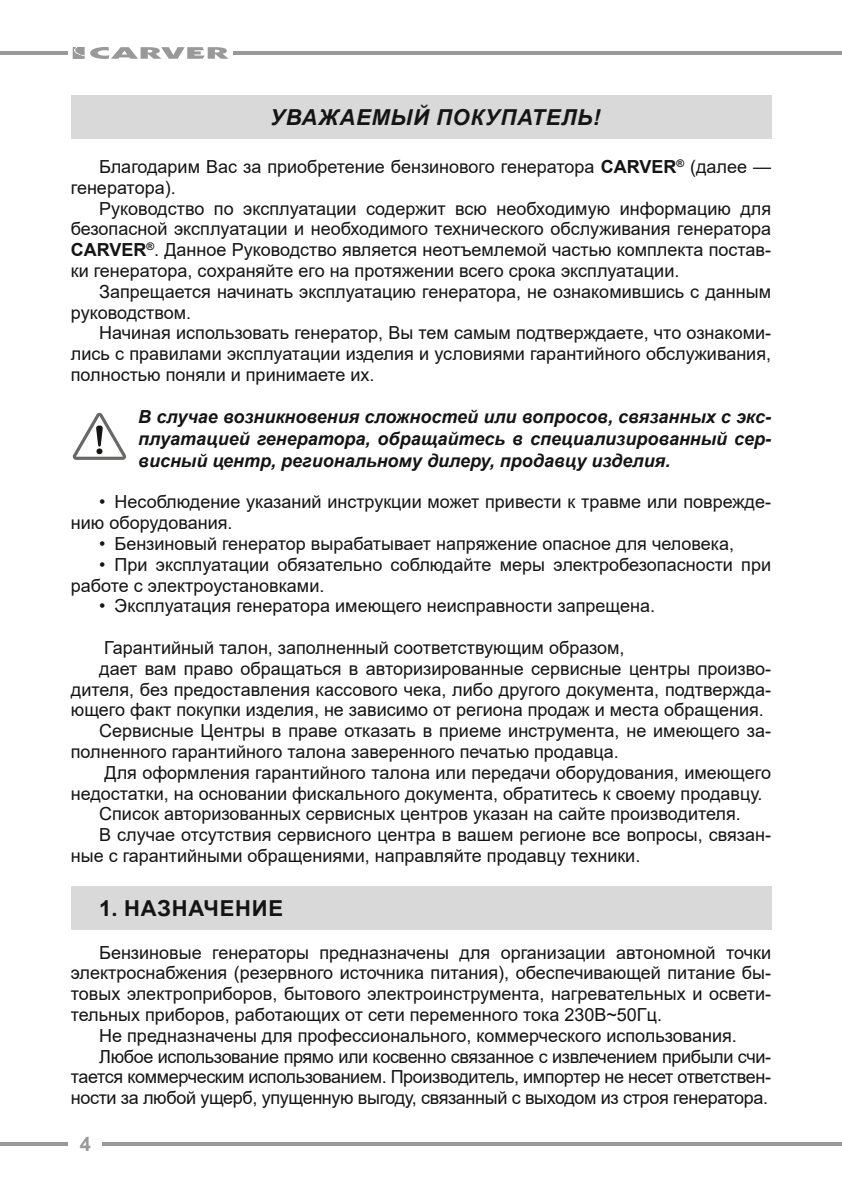
<style>
.page{position:relative;width:842px;height:1191px;background:#fff}
.page>*{position:absolute;margin:0;border:0;box-sizing:border-box;transform-origin:0 0}
.t1{font:italic 700 22px "Arial";letter-spacing:.035em;color:#131413}
.t2{font:700 22px "Arial";letter-spacing:.035em;color:#131413}
.t3{font:700 20px "Arial";color:#999}
.t4{font:18px/20.8px "Arial";color:#131413}
.t5{font:18px "Arial";letter-spacing:-.02em;color:#131413}
.t6{font:italic 700 18px/21.6px "Arial";color:#131413;text-align:justify}
.s1{font-weight:700}
</style>
<div class="page">
<hr style="left:234px;top:51px;width:608px;height:4px;background:#999">
<hr style="left:102px;top:1142px;width:740px;height:3px;background:#999">
<hr style="left:0;top:51px;width:68px;height:4px;background:#999">
<svg style="left:0;top:1142px;width:68px;height:3px"></svg>
<svg style="left:73px;top:47px;width:156px;height:12px"></svg>
<div style="left:71px;top:95px;width:700px;height:43px;background:#d9d9d9"></div>
<div style="left:71px;top:886px;width:700px;height:43px;background:#d9d9d9"></div>
<svg style="left:73px;top:413px;width:53px;height:47px"></svg>
<p class="t1" style="left:270px;top:102px;width:332px">УВАЖАЕМЫЙ ПОКУПАТЕЛЬ!</p>
<p class="t4" style="left:71px;top:156px;width:702px;text-indent:28px">Благодарим Вас за приобретение бензинового генератора <span class="s1">CARVER</span><sup>®</sup> (далее — генератора).</p>
<p class="t4" style="left:71px;top:198px;width:702px;text-align:justify;text-indent:28px">Руководство по эксплуатации содержит всю необходимую информацию для безопасной эксплуатации и необходимого технического обслуживания генератора <span class="s1">CARVER</span><sup>®</sup>. Данное Руководство является неотъемлемой частью комплекта постав&shy;ки генератора, сохраняйте его на протяжении всего срока эксплуатации.</p>
<p class="t4" style="left:71px;top:281px;width:702px;text-indent:28px">Запрещается начинать эксплуатацию генератора, не ознакомившись с данным руководством.</p>
<p class="t4" style="left:71px;top:322px;width:702px;text-align:justify;text-indent:28px">Начиная использовать генератор, Вы тем самым подтверждаете, что ознакоми&shy;лись с правилами эксплуатации изделия и условиями гарантийного обслуживания, полностью поняли и принимаете их.</p>
<p class="t6" style="left:138px;top:407px;width:634px">В случае возникновения сложностей или вопросов, связанных с экс&shy;плуатацией генератора, обращайтесь в специализированный сер&shy;висный центр, региональному дилеру, продавцу изделия.</p>
<p class="t4" style="left:71px;top:491px;width:702px;text-indent:28px">• Несоблюдение указаний инструкции может привести к травме или поврежде&shy;нию оборудования.</p>
<p class="t4" style="left:99px;top:533px;width:636px">• Бензиновый генератор вырабатывает напряжение опасное для человека,</p>
<p class="t4" style="left:71px;top:554px;width:702px;text-indent:28px">• При эксплуатации обязательно соблюдайте меры электробезопасности при работе с электроустановками.</p>
<p class="t4" style="left:99px;top:595px;width:557px">• Эксплуатация генератора имеющего неисправности запрещена.</p>
<p class="t4" style="left:104px;top:637px;width:522px">Гарантийный талон, заполненный соответствующим образом,</p>
<p class="t4" style="left:99px;top:658px;width:673px">дает вам право обращаться в авторизированные сервисные центры произво-</p>
<p class="t4" style="left:71px;top:678px;width:702px">дителя, без предоставления кассового чека, либо другого документа, подтвержда-</p>
<p class="t4" style="left:71px;top:699px;width:694px">ющего факт покупки изделия, не зависимо от региона продаж и места обращения.</p>
<p class="t4" style="left:99px;top:720px;width:673px">Сервисные Центры в праве отказать в приеме инструмента, не имеющего за-</p>
<p class="t4" style="left:71px;top:741px;width:550px">полненного гарантийного талона заверенного печатью продавца.</p>
<p class="t4" style="left:105px;top:762px;width:668px">Для оформления гарантийного талона или передачи оборудования, имеющего</p>
<p class="t4" style="left:71px;top:782px;width:693px">недостатки, на основании фискального документа, обратитесь к своему продавцу.</p>
<p class="t4" style="left:99px;top:803px;width:643px">Список авторизованных сервисных центров указан на сайте производителя.</p>
<p class="t4" style="left:99px;top:824px;width:673px">В случае отсутствия сервисного центра в вашем регионе все вопросы, связан-</p>
<p class="t4" style="left:71px;top:845px;width:571px">ные с гарантийными обращениями, направляйте продавцу техники.</p>
<p class="t2" style="left:99px;top:892px;width:185px">1. НАЗНАЧЕНИЕ</p>
<p class="t4" style="left:99px;top:941px;width:673px">Бензиновые генераторы предназначены для организации автономной точки</p>
<p class="t4" style="left:71px;top:962px;width:702px">электроснабжения (резервного источника питания), обеспечивающей питание бы-</p>
<p class="t4" style="left:71px;top:983px;width:702px">товых электроприборов, бытового электроинструмента, нагревательных и освети-</p>
<p class="t4" style="left:71px;top:1004px;width:593px">тельных приборов, работающих от сети переменного тока 230В~50Гц.</p>
<p class="t4" style="left:99px;top:1025px;width:639px">Не предназначены для профессионального, коммерческого использования.</p>
<p class="t5" style="left:99px;top:1043px;width:673px">Любое использование прямо или косвенно связанное с извлечением прибыли счи-</p>
<p class="t5" style="left:71px;top:1064px;width:702px">тается коммерческим использованием. Производитель, импортер не несет ответствен-</p>
<p class="t5" style="left:71px;top:1085px;width:699px">ности за любой ущерб, упущенную выгоду, связанный с выходом из строя генератора.</p>
<p class="t3" style="left:80px;top:1129px;width:13px">4</p>
</div>
